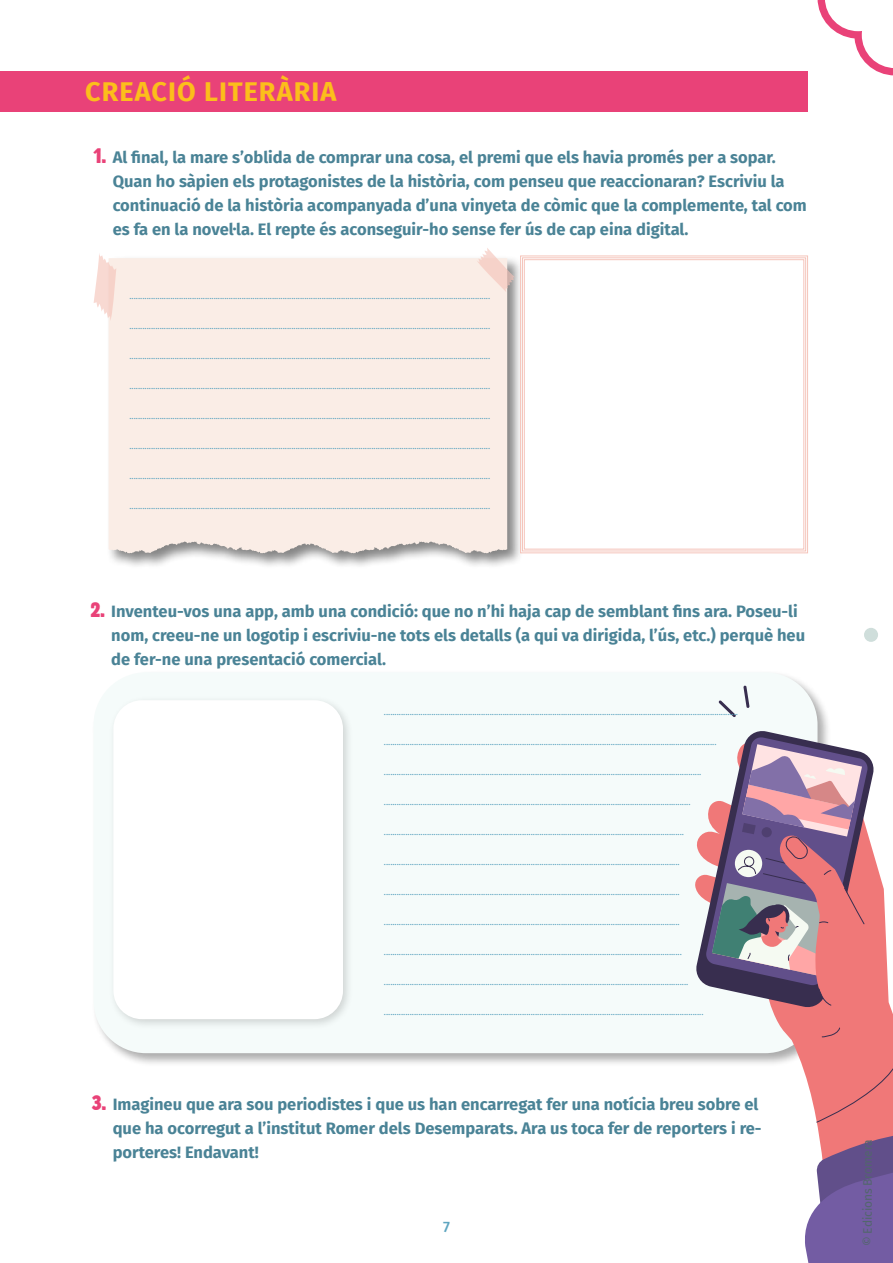
<style>
.page{position:relative;width:893px;height:1263px;background:#fff}
.page>*{position:absolute;margin:0;border:0;box-sizing:border-box;transform-origin:0 0}
.Títol_1{font:700 27px "Fira Sans";letter-spacing:.04em;color:#fcbe1b}
.t1{font:700 16.5px/24px "Fira Sans";color:#4a8396}
.t2{font:500 15px "Fira Sans";color:#5ea5c0}
.t3{font:12px "Fira Sans";letter-spacing:-.005em;color:#52666c}
.Text_activitats{font:9px "Fira Sans";color:#5ea5c0}
.s1{font-family:"Block Berthold";font-weight:400;font-stretch:condensed;font-size:21px;color:#e94278}
</style>
<div class="page">
<hr style="left:0;top:381px;width:1px;height:882px;background:#75a39a">
<img style="left:0;top:454px;width:1px;height:809px">
<div style="left:106px;top:255px;width:418px;height:314px;background:#000;opacity:.48"></div>
<div style="left:109px;top:258px;width:398px;height:295px;background:#faede6"></div>
<svg style="left:477px;top:248px;width:38px;height:44px"></svg>
<svg style="left:94px;top:254px;width:22px;height:67px"></svg>
<div style="left:92px;top:670px;width:739px;height:397px;background:#000;opacity:.33"></div>
<div style="left:94px;top:672px;width:723px;height:381px;background:#f5fbfa;border-radius:52px"></div>
<svg style="left:755px;top:859px;width:138px;height:271px"></svg>
<svg style="left:750px;top:729px;width:125px;height:280px"></svg>
<svg style="left:719px;top:700px;width:17px;height:17px"></svg>
<svg style="left:743px;top:685px;width:6px;height:23px"></svg>
<svg style="left:805px;top:1130px;width:88px;height:133px;background:#8b6ea2"></svg>
<div style="left:816px;top:1027px;width:77px;height:96px;background:#f07878"></div>
<svg style="left:695px;top:736px;width:173px;height:270px"></svg>
<div style="left:864px;top:628px;width:14px;height:14px;background:#cfdedb;border-radius:50%"></div>
<svg style="left:817px;top:0;width:76px;height:75px"></svg>
<div style="left:0;top:71px;width:808px;height:41px;background:#e94278"></div>
<svg style="left:520px;top:255px;width:288px;height:299px"></svg>
<div style="left:522px;top:257px;width:284px;height:294px;border:1px solid #f5c4ba"></div>
<div style="left:524px;top:259px;width:280px;height:290px;border:1px solid #f5c4ba"></div>
<div style="left:109px;top:695px;width:245px;height:335px;background:#000;opacity:.16"></div>
<div style="left:113px;top:700px;width:230px;height:319px;background:#fff;border-radius:29px"></div>
<p class="Títol_1" style="left:85px;top:69px;width:253px">CREACIÓ LITERÀRIA</p>
<p class="t1" style="left:113px;top:144px;width:696px;text-indent:-20px"><span class="s1">1.</span> Al final, la mare s’oblida de comprar una cosa, el premi que els havia promés per a sopar.<br>Quan ho sàpien els protagonistes de la història, com penseu que reaccionaran? Escriviu la continuació de la història acompanyada d’una vinyeta de còmic que la complemente, tal com es fa en la novel·la. El repte és aconseguir-ho sense fer ús de cap eina digital.</p>
<p class="Text_activitats" style="left:129px;top:289px;width:362px">.......................................................................................................................................................................</p>
<p class="Text_activitats" style="left:129px;top:319px;width:362px">.......................................................................................................................................................................</p>
<p class="Text_activitats" style="left:129px;top:349px;width:362px">.......................................................................................................................................................................</p>
<p class="Text_activitats" style="left:129px;top:379px;width:362px">.......................................................................................................................................................................</p>
<p class="Text_activitats" style="left:129px;top:409px;width:362px">.......................................................................................................................................................................</p>
<p class="Text_activitats" style="left:129px;top:439px;width:362px">.......................................................................................................................................................................</p>
<p class="Text_activitats" style="left:129px;top:469px;width:362px">.......................................................................................................................................................................</p>
<p class="Text_activitats" style="left:129px;top:499px;width:362px">.......................................................................................................................................................................</p>
<p class="t1" style="left:111px;top:598px;width:695px;text-indent:-21px"><span class="s1">2.</span> Inventeu-vos una app, amb una condició: que no n’hi haja cap de semblant fins ara. Poseu-li nom, creeu-ne un logotip i escriviu-ne tots els detalls (a qui va dirigida, l’ús, etc.) perquè heu de fer-ne una presentació comercial.</p>
<p class="Text_activitats" style="left:384px;top:705px;width:356px">....................................................................................................................................................................</p>
<p class="Text_activitats" style="left:384px;top:735px;width:334px">..........................................................................................................................................................</p>
<p class="Text_activitats" style="left:384px;top:765px;width:319px">...................................................................................................................................................</p>
<p class="Text_activitats" style="left:384px;top:795px;width:308px">..............................................................................................................................................</p>
<p class="Text_activitats" style="left:384px;top:825px;width:302px">...........................................................................................................................................</p>
<p class="Text_activitats" style="left:384px;top:855px;width:297px">.........................................................................................................................................</p>
<p class="Text_activitats" style="left:384px;top:885px;width:297px">.........................................................................................................................................</p>
<p class="Text_activitats" style="left:384px;top:915px;width:297px">.........................................................................................................................................</p>
<p class="Text_activitats" style="left:384px;top:945px;width:300px">..........................................................................................................................................</p>
<p class="Text_activitats" style="left:384px;top:975px;width:306px">.............................................................................................................................................</p>
<p class="Text_activitats" style="left:384px;top:1005px;width:321px">....................................................................................................................................................</p>
<p class="t1" style="left:113px;top:1091px;width:650px;text-indent:-20px"><span class="s1">3.</span> Imagineu que ara sou periodistes i que us han encarregat fer una notícia breu sobre el que ha ocorregut a l’institut Romer dels Desemparats. Ara us toca fer de reporters i re&shy;porteres! Endavant!</p>
<h3 class="t2" style="left:443px;top:1214px;width:8px">7</h3>
<h3 class="t3" style="left:858px;top:1246px;width:108px;rotate:-90deg">© Edicions Bromera</h3>
</div>
